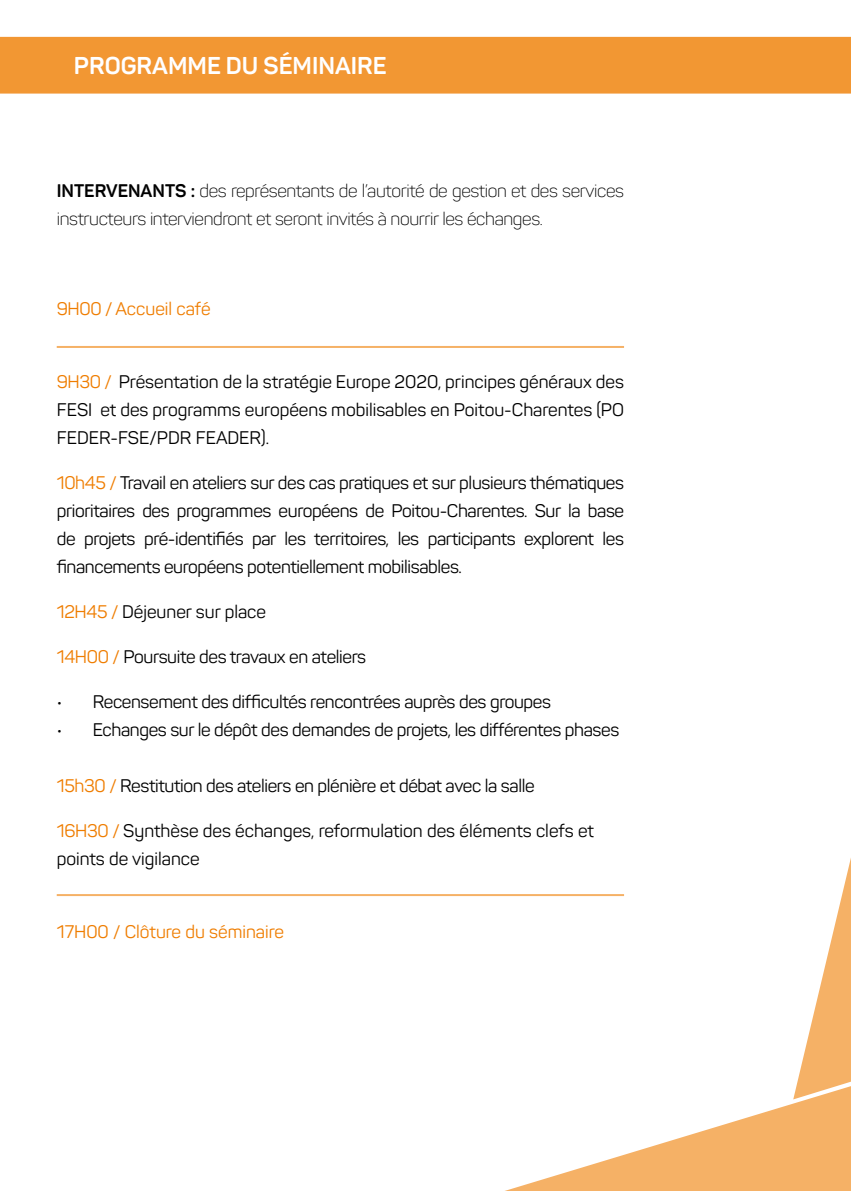
<style>
.page{position:relative;width:851px;height:1191px;background:#fff}
.page>*{position:absolute;margin:0;border:0;box-sizing:border-box;transform-origin:0 0}
.t1{font:700 24px "Panton";color:#fff}
.t2{font:18px/28px "Panton";letter-spacing:-.02em;color:#000;text-align:justify}
.t3{font:300 18px/28px "Panton";letter-spacing:-.02em;color:#000}
.t4{font:18px/28px "Panton";color:#000}
.t5{font:18px "Panton";color:#ef7d00}
.s1{font-weight:700}
.s2{color:#ef7d00}
</style>
<div class="page">
<div style="left:0;top:37px;width:850px;height:57px;background:#f29733"></div>
<hr style="left:57px;top:894px;width:567px;height:2px;background:#ef7d00">
<svg style="left:505px;top:1099px;width:345px;height:92px;fill:#f5b166"></svg>
<svg style="left:793px;top:862px;width:57px;height:237px"></svg>
<hr style="left:57px;top:346px;width:567px;height:2px;background:#ef7d00">
<h1 class="t1" style="left:74px;top:51px;width:314px">PROGRAMME DU SÉMINAIRE</h1>
<p class="t3" style="left:57px;top:176px;width:568px"><span class="s1">INTERVENANTS :</span> des représentants de l’autorité de gestion et des services instructeurs interviendront et seront invités à nourrir les échanges.</p>
<p class="t5" style="left:57px;top:297px;width:155px">9H00 / Accueil café</p>
<p class="t2" style="left:57px;top:367px;width:568px"><span class="s2">9H30 /</span> Présentation de la stratégie Europe 2020, principes généraux des FESI et des programms européens mobilisables en Poitou-Charentes (PO FEDER-FSE/PDR FEADER).</p>
<p class="t2" style="left:57px;top:468px;width:568px"><span class="s2">10h45 /</span> Travail en ateliers sur des cas pratiques et sur plusieurs thématiques prioritaires des programmes européens de Poitou-Charentes. Sur la base de projets pré-identifiés par les territoires, les participants explorent les financements européens potentiellement mobilisables.</p>
<p class="t4" style="left:57px;top:597px;width:211px"><span class="s2">12H45 /</span> Déjeuner sur place</p>
<p class="t2" style="left:57px;top:642px;width:311px"><span class="s2">14H00 /</span> Poursuite des travaux en ateliers</p>
<p class="t2" style="left:57px;top:687px;width:495px">• Recensement des difficultés rencontrées auprès des groupes</p>
<p class="t2" style="left:57px;top:715px;width:564px">• Echanges sur le dépôt des demandes de projets, les différentes phases</p>
<p class="t2" style="left:57px;top:771px;width:479px"><span class="s2">15h30 /</span> Restitution des ateliers en plénière et débat avec la salle</p>
<p class="t4" style="left:57px;top:816px;width:538px"><span class="s2">16H30 /</span> Synthèse des échanges, reformulation des éléments clefs et points de vigilance</p>
<p class="t5" style="left:57px;top:920px;width:229px">17H00 / Clôture du séminaire</p>
</div>
